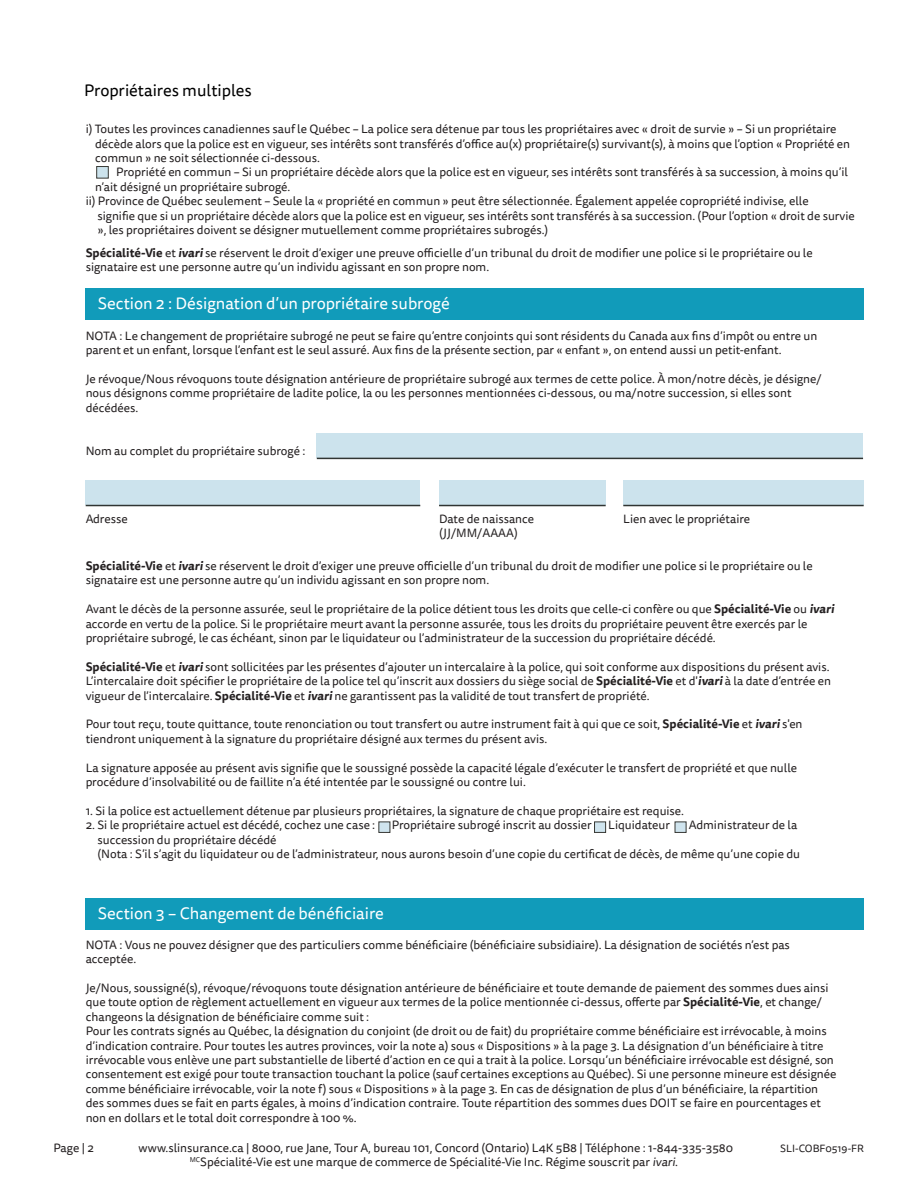
<style>
.page{position:relative;width:918px;height:1188px;background:#fff}
.page>*{position:absolute;margin:0;border:0;box-sizing:border-box;transform-origin:0 0}
.t1{font:16.5px "Tisa Sans Pro";color:#fff}
.t2{font:16.5px "Tisa Sans Pro";color:#000}
.t3{font:12px/14.4px "Tisa Sans Pro";color:#231f20}
.t4{font:10.5px "Tisa Sans Pro";color:#231f20}
.s1{font-weight:700}
</style>
<div class="page">
<div style="left:85px;top:288px;width:778px;height:32px;background:#119bba"></div>
<div style="left:85px;top:898px;width:778px;height:31px;background:#119bba"></div>
<div style="left:96px;top:166px;width:13px;height:13px;background:#cce3ed;border:1px solid #383935"></div>
<div style="left:86px;top:481px;width:334px;height:24px;background:#cce3ed"></div>
<hr style="left:86px;top:505px;width:334px;height:1px;background:#303533">
<div style="left:317px;top:433px;width:546px;height:25px;background:#cce3ed"></div>
<hr style="left:317px;top:458px;width:546px;height:1px;background:#303533">
<div style="left:439px;top:481px;width:167px;height:24px;background:#cce3ed"></div>
<hr style="left:439px;top:505px;width:167px;height:1px;background:#303533">
<div style="left:623px;top:481px;width:241px;height:24px;background:#cce3ed"></div>
<hr style="left:623px;top:505px;width:241px;height:1px;background:#303533">
<div style="left:378px;top:822px;width:12px;height:11px;background:#cfe4ee;border:1px solid #383935"></div>
<div style="left:594px;top:822px;width:12px;height:11px;background:#cfe4ee;border:1px solid #383935"></div>
<div style="left:675px;top:822px;width:11px;height:11px;background:#cfe4ee;border:1px solid #383935"></div>
<h1 class="t2" style="left:84px;top:79px;width:169px">Propriétaires multiples</h1>
<p class="t3" style="left:95px;top:122px;width:757px;text-indent:-9px">i) Toutes les provinces canadiennes sauf le Québec – La police sera détenue par tous les propriétaires avec « droit de survie » – Si un propriétaire décède alors que la police est en vigueur, ses intérêts sont transférés d’office au(x) propriétaire(s) survivant(s), à moins que l’option « Propriété en commun » ne soit sélectionnée ci-dessous.</p>
<p class="t3" style="left:116px;top:165px;width:733px">Propriété en commun – Si un propriétaire décède alors que la police est en vigueur, ses intérêts sont transférés à sa succession, à moins qu’il</p>
<p class="t3" style="left:95px;top:180px;width:197px">n’ait désigné un propriétaire subrogé.</p>
<p class="t3" style="left:86px;top:194px;width:725px">ii) Province de Québec seulement – Seule la « propriété en commun » peut être sélectionnée. Également appelée copropriété indivise, elle</p>
<p class="t3" style="left:97px;top:209px;width:759px">signifie que si un propriétaire décède alors que la police est en vigueur, ses intérêts sont transférés à sa succession. (Pour l’option « droit de survie</p>
<p class="t3" style="left:97px;top:223px;width:452px">», les propriétaires doivent se désigner mutuellement comme propriétaires subrogés.)</p>
<p class="t3" style="left:86px;top:246px;width:729px"><span class="s1">Spécialité-Vie</span> et <span class="s1">ivari</span>se réservent le droit d’exiger une preuve officielle d’un tribunal du droit de modifier une police si le propriétaire ou le signataire est une personne autre qu’un individu agissant en son propre nom.</p>
<h1 class="t1" style="left:98px;top:293px;width:353px">Section 2 : Désignation d’un propriétaire subrogé</h1>
<p class="t3" style="left:86px;top:329px;width:733px">NOTA : Le changement de propriétaire subrogé ne peut se faire qu’entre conjoints qui sont résidents du Canada aux fins d’impôt ou entre un parent et un enfant, lorsque l’enfant est le seul assuré. Aux fins de la présente section, par « enfant », on entend aussi un petit-enfant.</p>
<p class="t3" style="left:86px;top:372px;width:737px">Je révoque/Nous révoquons toute désignation antérieure de propriétaire subrogé aux termes de cette police. À mon/notre décès, je désigne/ nous désignons comme propriétaire de ladite police, la ou les personnes mentionnées ci-dessous, ou ma/notre succession, si elles sont décédées.</p>
<p class="t3" style="left:86px;top:444px;width:221px">Nom au complet du propriétaire subrogé :</p>
<p class="t3" style="left:86px;top:512px;width:43px">Adresse</p>
<p class="t3" style="left:623px;top:512px;width:128px">Lien avec le propriétaire</p>
<p class="t3" style="left:439px;top:512px;width:97px">Date de naissance (JJ/MM/AAAA)</p>
<p class="t3" style="left:86px;top:559px;width:729px"><span class="s1">Spécialité-Vie</span> et <span class="s1">ivari</span>se réservent le droit d’exiger une preuve officielle d’un tribunal du droit de modifier une police si le propriétaire ou le signataire est une personne autre qu’un individu agissant en son propre nom.</p>
<p class="t3" style="left:86px;top:602px;width:753px">Avant le décès de la personne assurée, seul le propriétaire de la police détient tous les droits que celle-ci confère ou que <span class="s1">Spécialité-Vie</span> ou <span class="s1">ivari </span>accorde en vertu de la police. Si le propriétaire meurt avant la personne assurée, tous les droits du propriétaire peuvent être exercés par le propriétaire subrogé, le cas échéant, sinon par le liquidateur ou l’administrateur de la succession du propriétaire décédé.</p>
<p class="t3" style="left:86px;top:660px;width:747px;text-align:justify"><span class="s1">Spécialité-Vie</span> et <span class="s1">ivari</span>sont sollicitées par les présentes d’ajouter un intercalaire à la police, qui soit conforme aux dispositions du présent avis.<br>L’intercalaire doit spécifier le propriétaire de la police tel qu’inscrit aux dossiers du siège social de <span class="s1">Spécialité-Vie</span> et d'<span class="s1">ivari</span>à la date d’entrée en vigueur de l’intercalaire. <span class="s1">Spécialité-Vie</span> et <span class="s1">ivari</span>ne garantissent pas la validité de tout transfert de propriété.</p>
<p class="t3" style="left:86px;top:717px;width:718px">Pour tout reçu, toute quittance, toute renonciation ou tout transfert ou autre instrument fait à qui que ce soit, <span class="s1">Spécialité-Vie</span> et <span class="s1">ivari</span>s'en tiendront uniquement à la signature du propriétaire désigné aux termes du présent avis.</p>
<p class="t3" style="left:86px;top:761px;width:713px">La signature apposée au présent avis signifie que le soussigné possède la capacité légale d’exécuter le transfert de propriété et que nulle procédure d’insolvabilité ou de faillite n’a été intentée par le soussigné ou contre lui.</p>
<p class="t3" style="left:86px;top:804px;width:600px">1. Si la police est actuellement détenue par plusieurs propriétaires, la signature de chaque propriétaire est requise.</p>
<p class="t3" style="left:86px;top:818px;width:291px">2. Si le propriétaire actuel est décédé, cochez une case :</p>
<p class="t3" style="left:392px;top:818px;width:202px">Propriétaire subrogé inscrit au dossier</p>
<p class="t3" style="left:608px;top:818px;width:63px">Liquidateur</p>
<p class="t3" style="left:689px;top:818px;width:110px">Administrateur de la</p>
<p class="t3" style="left:97px;top:833px;width:704px">succession du propriétaire décédé<br>(Nota : S’il s’agit du liquidateur ou de l’administrateur, nous aurons besoin d’une copie du certificat de décès, de même qu’une copie du</p>
<h1 class="t1" style="left:98px;top:902px;width:288px">Section 3 – Changement de bénéficiaire</h1>
<p class="t3" style="left:86px;top:938px;width:706px">NOTA : Vous ne pouvez désigner que des particuliers comme bénéficiaire (bénéficiaire subsidiaire). La désignation de sociétés n’est pas acceptée.</p>
<p class="t3" style="left:86px;top:981px;width:752px">Je/Nous, soussigné(s), révoque/révoquons toute désignation antérieure de bénéficiaire et toute demande de paiement des sommes dues ainsi que toute option de règlement actuellement en vigueur aux termes de la police mentionnée ci-dessus, offerte par <span class="s1">Spécialité-Vie</span>, et change/ changeons la désignation de bénéficiaire comme suit :<br>Pour les contrats signés au Québec, la désignation du conjoint (de droit ou de fait) du propriétaire comme bénéficiaire est irrévocable, à moins d’indication contraire. Pour toutes les autres provinces, voir la note a) sous « Dispositions » à la page 3. La désignation d’un bénéficiaire à titre irrévocable vous enlève une part substantielle de liberté d’action en ce qui a trait à la police. Lorsqu’un bénéficiaire irrévocable est désigné, son consentement est exigé pour toute transaction touchant la police (sauf certaines exceptions au Québec). Si une personne mineure est désignée comme bénéficiaire irrévocable, voir la note f) sous « Dispositions » à la page 3. En cas de désignation de plus d’un bénéficiaire, la répartition des sommes dues se fait en parts égales, à moins d’indication contraire. Toute répartition des sommes dues DOIT se faire en pourcentages et non en dollars et le total doit correspondre à 100 %.</p>
<p class="t3" style="left:54px;top:1141px;width:42px">Page | 2</p>
<p class="t3" style="left:139px;top:1141px;width:596px">www.slinsurance.ca | 8000, rue Jane, Tour A, bureau 101, Concord (Ontario) L4K 5B8 | Téléphone : 1-844-335-3580</p>
<p class="t4" style="left:780px;top:1141px;width:85px">SLI-COBF0519-FR</p>
<p class="t3" style="left:190px;top:1155px;width:490px"><sup>MC</sup>Spécialité-Vie est une marque de commerce de Spécialité-Vie Inc. Régime souscrit par ivari.</p>
</div>
